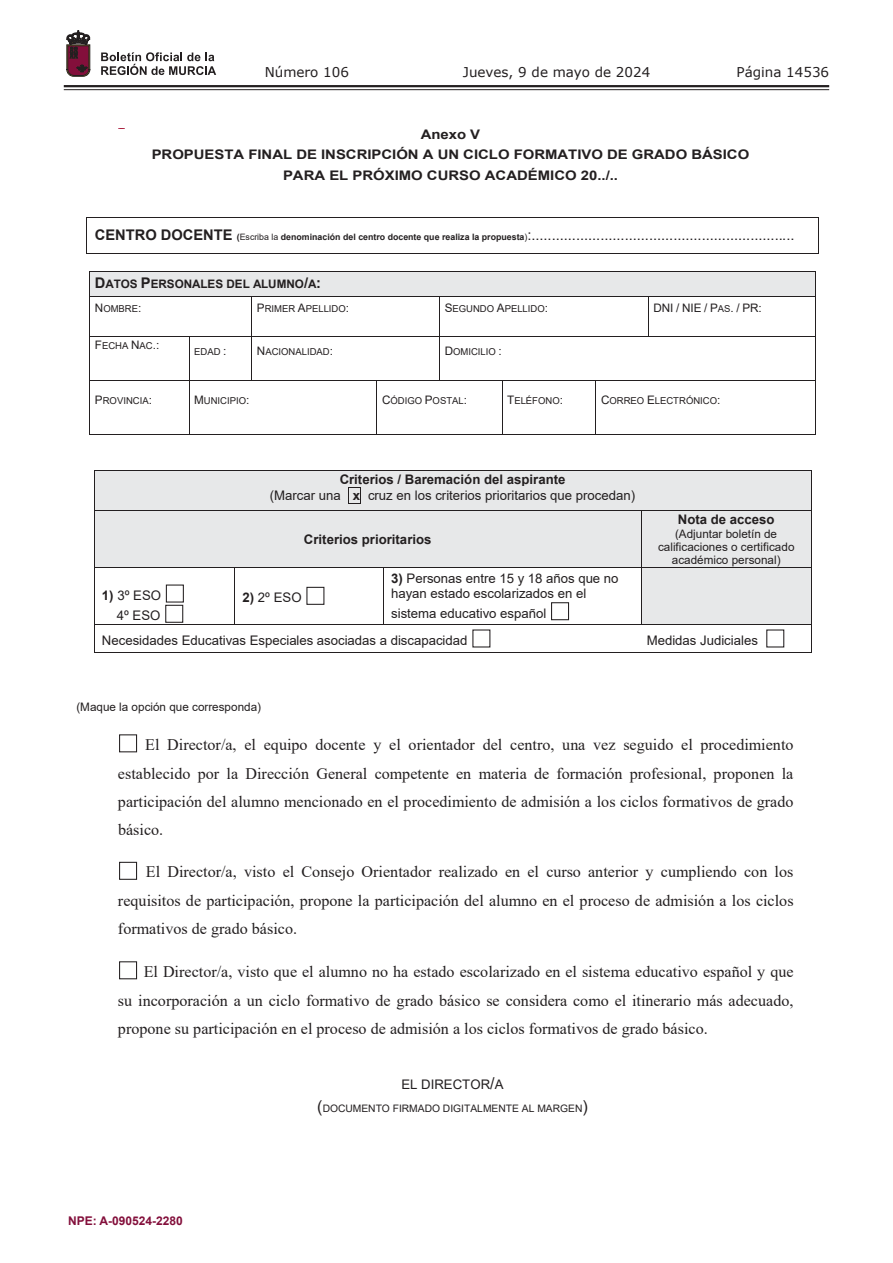
<style>
.page{position:relative;width:893px;height:1263px;background:#fff}
.page>*{position:absolute;margin:0;border:0;box-sizing:border-box;transform-origin:0 0}
.t1{font:16.05px/28.5px "Times New Roman";color:#231f20;text-align:justify}
.t2{font:14.7px "Arial";color:#231f20}
.t3{font:13.5px "Verdana";color:#231f20}
.t4{font:13.2px/16.4px "Arial";color:#231f20}
.t5{font:700 13.2px/20.5px "Arial";color:#231f20;text-align:center;scale:1.13 1}
.t6{font:700 13.2px "Arial";color:#231f20}
.t7{font:700 12px "Arial";color:#830f3b}
.t8{font:11.7px/13.5px "Arial";color:#231f20;text-align:center}
.t9{font:700 11.7px "Arial";color:#231f20}
.t10{font:10.35px "Arial";letter-spacing:-.005em;color:#231f20}
.t11{font:9.45px "Arial";color:#231f20}
.s1{font-weight:700}
.s2{font-weight:700;font-size:8.85px}
.s3{font-size:8.85px}
.s4{font-size:14.7px}
.s5{font-size:11.7px}
.s6{font-size:9.45px}
.s7{font-size:16.05px}
</style>
<div class="page">
<hr style="left:64px;top:85px;width:765px;height:2px;background:#231f20">
<hr style="left:64px;top:89px;width:765px;height:1px;background:#231f20">
<svg style="left:101px;top:52px;width:115px;height:23px"></svg>
<svg style="left:67px;top:31px;width:23px;height:45px"></svg>
<div style="left:119px;top:734px;width:18px;height:18px;border:1px solid #231f20"></div>
<div style="left:119px;top:862px;width:18px;height:18px;border:1px solid #231f20"></div>
<div style="left:119px;top:961px;width:18px;height:18px;border:1px solid #231f20"></div>
<hr style="left:87px;top:217px;width:732px;height:1px;background:#231f20">
<hr style="left:87px;top:218px;width:1px;height:35px;background:#231f20">
<hr style="left:87px;top:253px;width:731px;height:1px;background:#231f20">
<hr style="left:818px;top:218px;width:1px;height:35px;background:#231f20">
<div style="left:95px;top:274px;width:715px;height:17px;background:#e7e8e9"></div>
<hr style="left:89px;top:271px;width:726px;height:1px;background:#231f20">
<hr style="left:90px;top:272px;width:725px;height:2px;background:#e7e8e9">
<div style="left:90px;top:291px;width:725px;height:5px;background:#e7e8e9"></div>
<svg style="left:89px;top:272px;width:1px;height:26px"></svg>
<hr style="left:90px;top:296px;width:161px;height:1px;background:#231f20">
<hr style="left:252px;top:296px;width:187px;height:1px;background:#231f20">
<hr style="left:440px;top:296px;width:208px;height:1px;background:#231f20">
<hr style="left:649px;top:296px;width:166px;height:1px;background:#231f20">
<svg style="left:815px;top:271px;width:1px;height:27px"></svg>
<hr style="left:89px;top:298px;width:1px;height:38px;background:#231f20">
<hr style="left:251px;top:298px;width:1px;height:38px;background:#231f20">
<hr style="left:439px;top:298px;width:1px;height:38px;background:#231f20">
<hr style="left:648px;top:298px;width:1px;height:38px;background:#231f20">
<hr style="left:815px;top:298px;width:1px;height:38px;background:#231f20">
<hr style="left:90px;top:336px;width:99px;height:1px;background:#231f20">
<hr style="left:189px;top:336px;width:62px;height:1px;background:#231f20">
<hr style="left:252px;top:336px;width:187px;height:1px;background:#231f20">
<hr style="left:440px;top:336px;width:375px;height:1px;background:#231f20">
<hr style="left:89px;top:339px;width:1px;height:41px;background:#231f20">
<hr style="left:189px;top:339px;width:1px;height:41px;background:#231f20">
<hr style="left:251px;top:339px;width:1px;height:41px;background:#231f20">
<hr style="left:439px;top:339px;width:1px;height:41px;background:#231f20">
<hr style="left:815px;top:339px;width:1px;height:41px;background:#231f20">
<hr style="left:90px;top:380px;width:99px;height:1px;background:#231f20">
<hr style="left:189px;top:380px;width:188px;height:1px;background:#231f20">
<hr style="left:377px;top:380px;width:125px;height:1px;background:#231f20">
<hr style="left:502px;top:380px;width:94px;height:1px;background:#231f20">
<hr style="left:596px;top:380px;width:219px;height:1px;background:#231f20">
<hr style="left:89px;top:383px;width:1px;height:51px;background:#231f20">
<hr style="left:89px;top:434px;width:100px;height:1px;background:#231f20">
<hr style="left:189px;top:383px;width:1px;height:51px;background:#231f20">
<hr style="left:189px;top:434px;width:188px;height:1px;background:#231f20">
<hr style="left:377px;top:383px;width:1px;height:51px;background:#231f20">
<hr style="left:377px;top:434px;width:125px;height:1px;background:#231f20">
<hr style="left:502px;top:383px;width:1px;height:51px;background:#231f20">
<hr style="left:502px;top:434px;width:94px;height:1px;background:#231f20">
<hr style="left:596px;top:383px;width:1px;height:51px;background:#231f20">
<hr style="left:596px;top:434px;width:219px;height:1px;background:#231f20">
<hr style="left:815px;top:383px;width:1px;height:51px;background:#231f20">
<div style="left:94px;top:471px;width:717px;height:39px;background:#e7e8e9"></div>
<svg style="left:348px;top:487px;width:13px;height:17px"></svg>
<hr style="left:94px;top:470px;width:717px;height:1px;background:#231f20">
<hr style="left:94px;top:471px;width:1px;height:39px;background:#231f20">
<hr style="left:811px;top:471px;width:1px;height:39px;background:#231f20">
<div style="left:94px;top:511px;width:547px;height:56px;background:#e7e8e9"></div>
<div style="left:642px;top:511px;width:169px;height:56px;background:#e7e8e9"></div>
<hr style="left:94px;top:510px;width:717px;height:1px;background:#231f20">
<hr style="left:94px;top:511px;width:1px;height:56px;background:#231f20">
<hr style="left:641px;top:511px;width:1px;height:56px;background:#231f20">
<hr style="left:811px;top:511px;width:1px;height:56px;background:#231f20">
<div style="left:166px;top:584px;width:18px;height:18px;border:1px solid #231f20"></div>
<div style="left:165px;top:605px;width:18px;height:18px;border:1px solid #231f20"></div>
<div style="left:306px;top:587px;width:18px;height:18px;border:1px solid #231f20"></div>
<div style="left:551px;top:602px;width:18px;height:18px;border:1px solid #231f20"></div>
<div style="left:642px;top:568px;width:169px;height:56px;background:#e7e8e9"></div>
<hr style="left:94px;top:567px;width:717px;height:1px;background:#231f20">
<hr style="left:94px;top:568px;width:1px;height:56px;background:#231f20">
<hr style="left:234px;top:568px;width:1px;height:56px;background:#231f20">
<hr style="left:383px;top:568px;width:1px;height:56px;background:#231f20">
<hr style="left:641px;top:568px;width:1px;height:56px;background:#231f20">
<hr style="left:811px;top:568px;width:1px;height:56px;background:#231f20">
<hr style="left:94px;top:624px;width:717px;height:1px;background:#231f20">
<svg style="left:94px;top:625px;width:1px;height:27px"></svg>
<hr style="left:94px;top:652px;width:717px;height:1px;background:#231f20">
<svg style="left:811px;top:625px;width:1px;height:28px"></svg>
<p class="t3" style="left:265px;top:62px;width:86px">Número 106</p>
<p class="t3" style="left:463px;top:62px;width:189px">Jueves, 9 de mayo de 2024</p>
<p class="t3" style="left:736px;top:62px;width:94px">Página 14536</p>
<p class="t5" style="left:152px;top:124px;width:530px">Anexo V<br>PROPUESTA FINAL DE INSCRIPCIÓN A UN CICLO FORMATIVO DE GRADO BÁSICO<br>PARA EL PRÓXIMO CURSO ACADÉMICO 20../..</p>
<p class="t2" style="left:95px;top:225px;width:701px"><span class="s1">CENTRO DOCENTE</span> <span class="s2">(</span><span class="s3">Escriba la</span> <span class="s2">denominación del centro docente que realiza la propuesta</span><span class="s3">)</span>:.................................................................</p>
<p class="t9" style="left:95px;top:276px;width:228px"><span class="s4">D</span>ATOS <span class="s4">P</span>ERSONALES DEL ALUMNO<span class="s4">/</span>A<span class="s4">:</span></p>
<p class="t11" style="left:95px;top:302px;width:48px"><span class="s5">N</span>OMBRE<span class="s5">:</span></p>
<p class="t11" style="left:257px;top:302px;width:94px"><span class="s5">P</span>RIMER <span class="s5">A</span>PELLIDO<span class="s5">:</span></p>
<p class="t11" style="left:445px;top:302px;width:105px"><span class="s5">S</span>EGUNDO <span class="s5">A</span>PELLIDO<span class="s5">:</span></p>
<p class="t8" style="left:653px;top:301px;width:110px">DNI / NIE / P<span class="s6">AS</span>. / PR:</p>
<p class="t11" style="left:95px;top:340px;width:66px"><span class="s5">F</span>ECHA <span class="s5">N</span>AC<span class="s5">.:</span></p>
<p class="t11" style="left:194px;top:345px;width:34px">EDAD <span class="s5">:</span></p>
<p class="t11" style="left:257px;top:345px;width:78px"><span class="s5">N</span>ACIONALIDAD<span class="s5">:</span></p>
<p class="t11" style="left:445px;top:345px;width:58px"><span class="s5">D</span>OMICILIO <span class="s5">:</span></p>
<p class="t11" style="left:95px;top:394px;width:58px"><span class="s5">P</span>ROVINCIA<span class="s5">:</span></p>
<p class="t11" style="left:194px;top:394px;width:57px"><span class="s5">M</span>UNICIPIO<span class="s5">:</span></p>
<p class="t11" style="left:382px;top:394px;width:87px"><span class="s5">C</span>ÓDIGO <span class="s5">P</span>OSTAL<span class="s5">:</span></p>
<p class="t11" style="left:507px;top:394px;width:57px"><span class="s5">T</span>ELÉFONO<span class="s5">:</span></p>
<p class="t11" style="left:601px;top:394px;width:121px"><span class="s5">C</span>ORREO <span class="s5">E</span>LECTRÓNICO<span class="s5">:</span></p>
<p class="t4" style="left:270px;top:471px;width:367px;text-align:center"><span class="s1">Criterios / Baremación del aspirante<br></span>(Marcar una <span class="s1">x</span> cruz en los criterios prioritarios que procedan)</p>
<p class="t6" style="left:304px;top:530px;width:129px">Criterios prioritarios</p>
<p class="t4" style="left:391px;top:571px;width:229px;line-height:15.3px"><span class="s1">3)</span> Personas entre 15 y 18 años que no hayan estado escolarizados en el</p>
<p class="t4" style="left:102px;top:599px;width:446px;line-height:27.3px;text-indent:289px">sistema educativo español<br>Necesidades Educativas Especiales asociadas a discapacidad</p>
<p class="t4" style="left:102px;top:585px;width:61px;line-height:20.2px;text-align:right"><span class="s1">1)</span> 3º ESO<br>4º ESO</p>
<p class="t4" style="left:243px;top:589px;width:61px"><span class="s1">2)</span> 2º ESO</p>
<p class="t6" style="left:678px;top:510px;width:98px">Nota de acceso</p>
<p class="t8" style="left:658px;top:527px;width:138px">(Adjuntar boletín de calificaciones o certificado académico personal)</p>
<p class="t4" style="left:647px;top:632px;width:113px">Medidas Judiciales</p>
<p class="t8" style="left:76px;top:700px;width:186px">(Maque la opción que corresponda)</p>
<p class="t1" style="left:118px;top:729px;width:677px;text-indent:27px">El Director/a, el equipo docente y el orientador del centro, una vez seguido el procedimiento establecido por la Dirección General competente en materia de formación profesional, proponen la participación del alumno mencionado en el procedimiento de admisión a los ciclos formativos de grado básico.</p>
<p class="t1" style="left:118px;top:857px;width:677px;text-indent:28px">El Director/a, visto el Consejo Orientador realizado en el curso anterior y cumpliendo con los requisitos de participación, propone la participación del alumno en el proceso de admisión a los ciclos formativos de grado básico.</p>
<p class="t1" style="left:118px;top:956px;width:677px;text-indent:26px">El Director/a, visto que el alumno no ha estado escolarizado en el sistema educativo español y que su incorporación a un ciclo formativo de grado básico se considera como el itinerario más adecuado, propone su participación en el proceso de admisión a los ciclos formativos de grado básico.</p>
<p class="t4" style="left:401px;top:1076px;width:104px">EL DIRECTOR<span class="s7">/</span>A</p>
<p class="t10" style="left:317px;top:1101px;width:272px"><span class="s7">(</span>DOCUMENTO FIRMADO DIGITALMENTE AL MARGEN<span class="s7">)</span></p>
<p class="t7" style="left:68px;top:1212px;width:116px">NPE: A-090524-2280</p>
</div>
